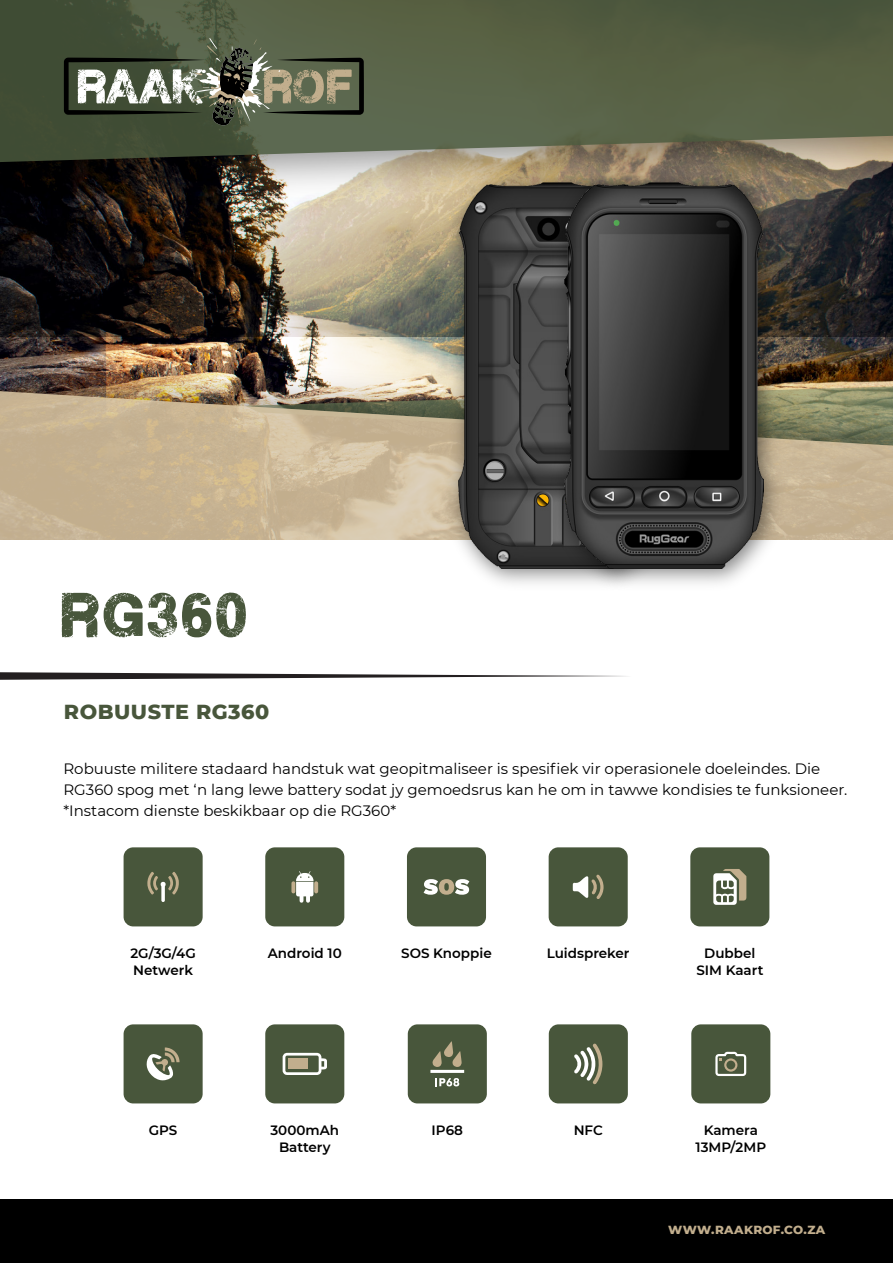
<style>
.page{position:relative;width:893px;height:1263px;background:#fff}
.page>*{position:absolute;margin:0;border:0;box-sizing:border-box;transform-origin:0 0}
.t1{font:50.85px "Plane Crash";color:#48563b}
.t2{font:800 20.7px "Montserrat";letter-spacing:.025em;color:#48563b}
.t3{font:15px/21px "Montserrat";color:#000}
.t4{font:600 13.5px/16.5px "Montserrat";color:#000;text-align:center}
.t5{font:800 12px "Montserrat";letter-spacing:.025em;color:#c2ae8d}
</style>
<div class="page">
<div style="left:0;top:1199px;width:893px;height:64px;background:#000"></div>
<img style="left:0;top:225px;width:103px;height:113px">
<img style="left:103px;top:225px;width:790px;height:113px">
<img style="left:0;top:338px;width:893px;height:53px">
<svg style="left:0;top:391px;width:893px;height:148px;background:#c0ae8e"></svg>
<img style="left:0;top:164px;width:893px;height:61px">
<svg style="left:0;top:0;width:893px;height:164px;background:#586047"></svg>
<svg style="left:64px;top:38px;width:300px;height:88px;background:#606753"></svg>
<svg style="left:0;top:672px;width:627px;height:8px"></svg>
<div style="left:124px;top:847px;width:79px;height:79px;background:#48563b;border-radius:10px"></div>
<div style="left:265px;top:847px;width:79px;height:79px;background:#48563b;border-radius:10px"></div>
<div style="left:407px;top:847px;width:79px;height:79px;background:#48563b;border-radius:10px"></div>
<div style="left:549px;top:847px;width:79px;height:79px;background:#48563b;border-radius:10px"></div>
<div style="left:690px;top:847px;width:79px;height:79px;background:#48563b;border-radius:10px"></div>
<svg style="left:713px;top:869px;width:33px;height:36px"></svg>
<div style="left:124px;top:1024px;width:79px;height:79px;background:#48563b;border-radius:10px"></div>
<div style="left:265px;top:1024px;width:79px;height:79px;background:#48563b;border-radius:10px"></div>
<svg style="left:283px;top:1053px;width:44px;height:22px"></svg>
<div style="left:288px;top:1058px;width:19px;height:11px;background:#c2ae8d"></div>
<div style="left:408px;top:1024px;width:79px;height:79px;background:#48563b;border-radius:10px"></div>
<div style="left:549px;top:1024px;width:79px;height:79px;background:#48563b;border-radius:10px"></div>
<svg style="left:430px;top:1041px;width:34px;height:45px"></svg>
<svg style="left:574px;top:1043px;width:28px;height:41px"></svg>
<div style="left:691px;top:1024px;width:79px;height:79px;background:#48563b;border-radius:10px"></div>
<img style="left:435px;top:160px;width:107px;height:424px">
<img style="left:458px;top:182px;width:84px;height:386px">
<img style="left:542px;top:160px;width:250px;height:426px">
<img style="left:565px;top:182px;width:198px;height:386px">
<svg style="left:424px;top:879px;width:45px;height:16px"></svg>
<svg style="left:146px;top:1047px;width:34px;height:33px"></svg>
<svg style="left:291px;top:871px;width:28px;height:32px"></svg>
<svg style="left:147px;top:872px;width:32px;height:30px"></svg>
<svg style="left:573px;top:874px;width:31px;height:25px"></svg>
<svg style="left:715px;top:1052px;width:31px;height:24px"></svg>
<h1 class="t1" style="left:59px;top:592px;width:191px">rg360</h1>
<h2 class="t2" style="left:64px;top:697px;width:207px">ROBUUSTE RG360</h2>
<p class="t3" style="left:63px;top:758px;width:785px">Robuuste militere stadaard handstuk wat geopitmaliseer is spesifiek vir operasionele doeleindes. Die<br>RG360 spog met ‘n lang lewe battery sodat jy gemoedsrus kan he om in tawwe kondisies te funksioneer. *Instacom dienste beskikbaar op die RG360*</p>
<p class="t4" style="left:130px;top:944px;width:67px;text-align:left">2G/3G/4G<br>Netwerk</p>
<p class="t4" style="left:268px;top:944px;width:76px">Android 10</p>
<p class="t4" style="left:401px;top:944px;width:92px">SOS Knoppie</p>
<p class="t4" style="left:547px;top:944px;width:84px">Luidspreker</p>
<p class="t4" style="left:696px;top:944px;width:69px">Dubbel<br>SIM Kaart</p>
<p class="t4" style="left:149px;top:1121px;width:30px">GPS</p>
<p class="t4" style="left:270px;top:1121px;width:70px">3000mAh<br>Battery</p>
<p class="t4" style="left:432px;top:1121px;width:33px">IP68</p>
<p class="t4" style="left:574px;top:1121px;width:31px">NFC</p>
<p class="t4" style="left:695px;top:1121px;width:72px">Kamera<br>13MP/2MP</p>
<p class="t5" style="left:668px;top:1221px;width:158px">WWW.RAAKROF.CO.ZA</p>
</div>
